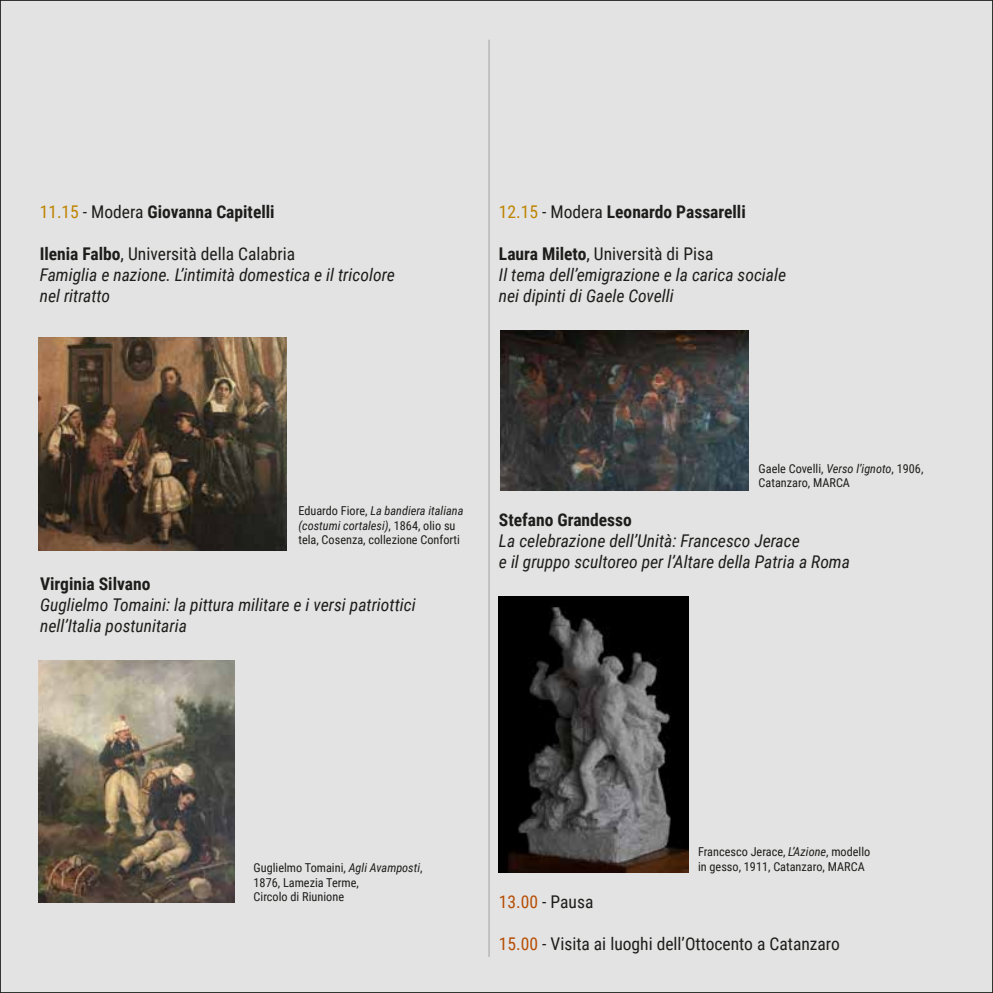
<style>
.page{position:relative;width:993px;height:993px;background:#fff}
.page>*{position:absolute;margin:0;border:0;box-sizing:border-box;transform-origin:0 0}
.t1{font:italic 17.5px/21px "Roboto Condensed";color:#1d1d1b}
.t2{font:700 17.5px "Roboto Condensed";color:#1d1d1b}
.t3{font:17.5px "Roboto Condensed";color:#1d1d1b}
.t4{font:12.25px/14.7px "Roboto Condensed";color:#1d1d1b}
.s1{font-weight:400;color:#bf8300}
.s2{font-weight:400}
.s3{font-weight:700;font-style:normal}
.s4{font-style:normal}
.s5{font-style:italic}
.s6{color:#b64d04}
</style>
<div class="page">
<div style="left:0;top:0;width:992px;height:992px;background:#e3e3e3"></div>
<img style="left:500px;top:330px;width:248px;height:160px">
<img style="left:499px;top:596px;width:189px;height:276px">
<img style="left:38px;top:660px;width:196px;height:242px">
<hr style="left:488px;top:40px;width:1px;height:916px;background:#9f9f9f">
<img style="left:38px;top:337px;width:248px;height:213px">
<p class="t2" style="left:40px;top:199px;width:236px"><span class="s1">11.15</span> <span class="s2">- Modera</span> Giovanna Capitelli</p>
<p class="t1" style="left:40px;top:242px;width:356px"><span class="s3">Ilenia Falbo</span><span class="s4">, Università della Calabria<br></span>Famiglia e nazione. L’intimità domestica e il tricolore nel ritratto</p>
<p class="t2" style="left:499px;top:199px;width:248px"><span class="s1">12.15</span> <span class="s2">- Modera</span> Leonardo Passarelli</p>
<p class="t1" style="left:499px;top:242px;width:288px"><span class="s3">Laura Mileto</span><span class="s4">, Università di Pisa<br></span>Il tema dell’emigrazione e la carica sociale nei dipinti di Gaele Covelli</p>
<p class="t4" style="left:298px;top:502px;width:166px">Eduardo Fiore, <span class="s5">La bandiera italiana (costumi cortalesi)</span>, 1864, olio su tela, Cosenza, collezione Conforti</p>
<p class="t2" style="left:40px;top:571px;width:112px">Virginia Silvano</p>
<p class="t1" style="left:40px;top:593px;width:377px">Guglielmo Tomaini: la pittura militare e i versi patriottici nell’Italia postunitaria</p>
<p class="t4" style="left:758px;top:460px;width:166px">Gaele Covelli, <span class="s5">Verso l’ignoto</span>, 1906,<br>Catanzaro, MARCA</p>
<p class="t2" style="left:499px;top:507px;width:134px">Stefano Grandesso</p>
<p class="t1" style="left:499px;top:530px;width:352px">La celebrazione dell’Unità: Francesco Jerace<br>e il gruppo scultoreo per l’Altare della Patria a Roma</p>
<p class="t4" style="left:253px;top:859px;width:170px">Guglielmo Tomaini, <span class="s5">Agli Avamposti</span>,<br>1876, Lamezia Terme,<br>Circolo di Riunione</p>
<p class="t4" style="left:697px;top:843px;width:174px">Francesco Jerace, <span class="s5">L’Azione</span>, modello in gesso, 1911, Catanzaro, MARCA</p>
<p class="t3" style="left:499px;top:889px;width:96px"><span class="s6">13.00</span> - Pausa</p>
<p class="t3" style="left:499px;top:931px;width:342px"><span class="s6">15.00</span> - Visita ai luoghi dell’Ottocento a Catanzaro</p>
</div>
